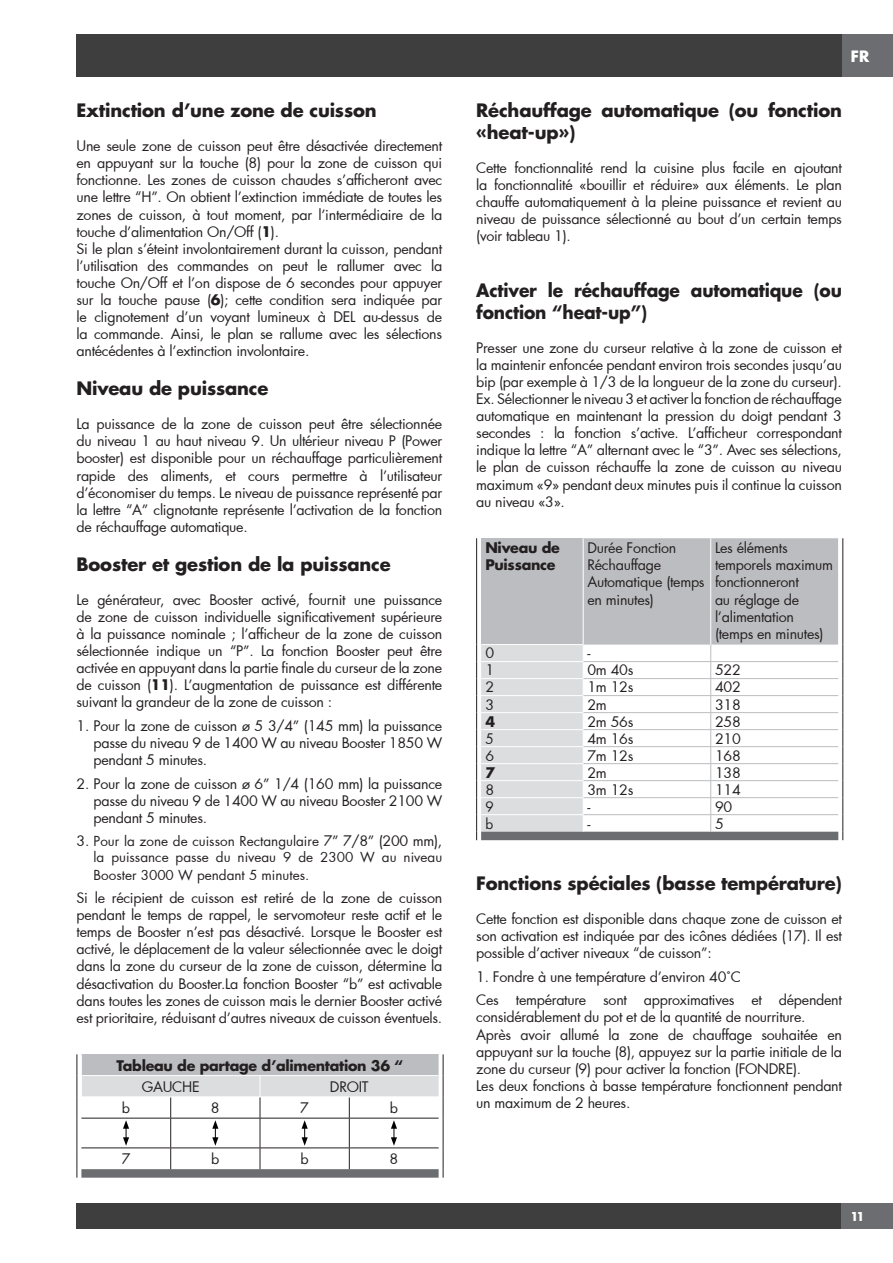
<style>
.page{position:relative;width:893px;height:1263px;background:#fff}
.page>*{position:absolute;margin:0;border:0;box-sizing:border-box;transform-origin:0 0}
.t1{font:700 18px/21.6px "Futura Std";letter-spacing:-.01em;color:#231f20}
.t2{font:700 18px/21.6px "Futura Std";letter-spacing:-.01em;color:#231f20;scale:.95 1}
.t3{font:700 17.25px "Futura PT";color:#fff}
.t4{font:14.25px/17.1px "Futura";letter-spacing:-.02em;color:#231f20;text-align:justify}
.t5{font:700 14.25px/17.1px "Futura Std";letter-spacing:-.02em;color:#231f20}
.t6{font:14.25px "Futura";letter-spacing:-.02em;color:#231f20;scale:.95 1}
.t7{font:13.5px/16.6px "Futura";color:#231f20;text-align:justify}
.t8{font:700 13.5px "Futura PT";color:#fff}
.s1{font-family:"Futura Std";font-weight:700}
.s2{font-size:14.25px}
</style>
<div class="page">
<div style="left:77px;top:34px;width:765px;height:43px;background:#3e3e3f"></div>
<div style="left:842px;top:34px;width:51px;height:43px;background:#6c6d70"></div>
<div style="left:77px;top:1203px;width:765px;height:26px;background:#3e3e3f"></div>
<div style="left:842px;top:1203px;width:51px;height:26px;background:#6c6d70"></div>
<svg style="left:77px;top:1054px;width:367px;height:124px"></svg>
<svg style="left:476px;top:538px;width:367px;height:302px"></svg>
<hr style="left:481px;top:644px;width:102px;height:1px;background:#fff">
<p class="t1" style="left:77px;top:99px;width:302px">Extinction d’une zone de cuisson</p>
<p class="t4" style="left:77px;top:137px;width:367px;text-align:left">Une seule zone de cuisson peut être désactivée directement en appuyant sur la touche (8) pour la zone de cuisson qui fonctionne. Les zones de cuisson chaudes s’afficheront avec une lettre “H”. On obtient l’extinction immédiate de toutes les zones de cuisson, à tout moment, par l’intermédiaire de la touche d’alimentation On/Off (<span class="s1">1</span>).<br>Si le plan s’éteint involontairement durant la cuisson, pendant l’utilisation des commandes on peut le rallumer avec la touche On/Off et l’on dispose de 6 secondes pour appuyer sur la touche pause (<span class="s1">6</span>); cette condition sera indiquée par le clignotement d’un voyant lumineux à DEL au-dessus de la commande. Ainsi, le plan se rallume avec les sélections antécédentes à l’extinction involontaire.</p>
<p class="t1" style="left:77px;top:377px;width:193px">Niveau de puissance</p>
<p class="t4" style="left:77px;top:415px;width:367px">La puissance de la zone de cuisson peut être sélectionnée du niveau 1 au haut niveau 9. Un ultérieur niveau P (Power booster) est disponible pour un réchauffage particulièrement rapide des aliments, et cours permettre à l’utilisateur d’économiser du temps. Le niveau de puissance représenté par la lettre “A” clignotante représente l’activation de la fonction de réchauffage automatique.</p>
<p class="t1" style="left:77px;top:553px;width:316px">Booster et gestion de la puissance</p>
<p class="t4" style="left:77px;top:591px;width:367px">Le générateur, avec Booster activé, fournit une puissance de zone de cuisson individuelle significativement supérieure à la puissance nominale ; l’afficheur de la zone de cuisson sélectionnée indique un “P”. La fonction Booster peut être activée en appuyant dans la partie finale du curseur de la zone de cuisson (<span class="s1">11</span>). L’augmentation de puissance est différente suivant la grandeur de la zone de cuisson :</p>
<p class="t4" style="left:94px;top:717px;width:350px;text-indent:-17px">1. Pour la zone de cuisson ø 5 3/4” (145 mm) la puissance passe du niveau 9 de 1400 W au niveau Booster 1850 W pendant 5 minutes.</p>
<p class="t4" style="left:94px;top:774px;width:350px;text-indent:-17px">2. Pour la zone de cuisson ø 6” 1/4 (160 mm) la puissance passe du niveau 9 de 1400 W au niveau Booster 2100 W pendant 5 minutes.</p>
<p class="t7" style="left:94px;top:833px;width:350px;text-indent:-17px"><span class="s2">3.</span> Pour la zone de cuisson Rectangulaire <span class="s2">7” 7/8” (200 mm), </span>la puissance passe du niveau 9 de 2300 W au niveau Booster 3000 W pendant 5 minutes.</p>
<p class="t4" style="left:77px;top:889px;width:367px">Si le récipient de cuisson est retiré de la zone de cuisson pendant le temps de rappel, le servomoteur reste actif et le temps de Booster n’est pas désactivé. Lorsque le Booster est activé, le déplacement de la valeur sélectionnée avec le doigt dans la zone du curseur de la zone de cuisson, détermine la désactivation du Booster.La fonction Booster “b” est activable dans toutes les zones de cuisson mais le dernier Booster activé est prioritaire, réduisant d’autres niveaux de cuisson éventuels.</p>
<p class="t5" style="left:117px;top:1057px;width:288px">Tableau de partage d’alimentation 36 “</p>
<p class="t4" style="left:142px;top:1077px;width:59px">GAUCHE</p>
<p class="t4" style="left:330px;top:1077px;width:40px">DROIT</p>
<p class="t4" style="left:122px;top:1099px;width:10px">b</p>
<p class="t4" style="left:211px;top:1099px;width:10px">8</p>
<p class="t4" style="left:300px;top:1099px;width:10px">7</p>
<p class="t4" style="left:390px;top:1099px;width:10px">b</p>
<p class="t4" style="left:122px;top:1150px;width:10px">7</p>
<p class="t4" style="left:211px;top:1150px;width:10px">b</p>
<p class="t4" style="left:301px;top:1150px;width:10px">b</p>
<p class="t4" style="left:390px;top:1150px;width:10px">8</p>
<p class="t3" style="left:850px;top:45px;width:21px">FR</p>
<p class="t1" style="left:476px;top:99px;width:367px">Réchauffage automatique (ou fonction «heat-up»)</p>
<p class="t4" style="left:476px;top:159px;width:367px">Cette fonctionnalité rend la cuisine plus facile en ajoutant la fonctionnalité «bouillir et réduire» aux éléments. Le plan chauffe automatiquement à la pleine puissance et revient au niveau de puissance sélectionné au bout d’un certain temps (voir tableau 1).</p>
<p class="t2" style="left:476px;top:279px;width:386px">Activer le réchauffage automatique (ou fonction “heat-up”)</p>
<p class="t4" style="left:476px;top:339px;width:367px">Presser une zone du curseur relative à la zone de cuisson et la maintenir enfoncée pendant environ trois secondes jusqu’au bip (par exemple à 1/3 de la longueur de la zone du curseur).<br>Ex. Sélectionner le niveau 3 et activer la fonction de réchauffage automatique en maintenant la pression du doigt pendant 3 secondes : la fonction s’active. L’afficheur correspondant indique la lettre “A” alternant avec le “3”. Avec ses sélections, le plan de cuisson réchauffe la zone de cuisson au niveau maximum «9» pendant deux minutes puis il continue la cuisson au niveau «3».</p>
<p class="t5" style="left:485px;top:539px;width:76px">Niveau de<br>Puissance</p>
<p class="t4" style="left:587px;top:539px;width:119px;text-align:left">Durée Fonction<br>Réchauffage<br>Automatique (temps en minutes)</p>
<p class="t4" style="left:715px;top:539px;width:120px;text-align:left">Les éléments temporels maximum fonctionneront<br>au réglage de l’alimentation (temps en minutes)</p>
<p class="t4" style="left:485px;top:644px;width:10px">0</p>
<p class="t4" style="left:587px;top:644px;width:4px">-</p>
<p class="t4" style="left:485px;top:661px;width:10px">1</p>
<p class="t4" style="left:587px;top:661px;width:47px">0m 40s</p>
<p class="t4" style="left:715px;top:661px;width:27px">522</p>
<p class="t4" style="left:485px;top:678px;width:10px">2</p>
<p class="t4" style="left:587px;top:678px;width:47px">1m 12s</p>
<p class="t4" style="left:715px;top:678px;width:27px">402</p>
<p class="t4" style="left:485px;top:695px;width:10px">3</p>
<p class="t4" style="left:587px;top:695px;width:21px">2m</p>
<p class="t4" style="left:715px;top:695px;width:27px">318</p>
<p class="t5" style="left:485px;top:712px;width:11px">4</p>
<p class="t4" style="left:587px;top:712px;width:47px">2m 56s</p>
<p class="t4" style="left:715px;top:712px;width:27px">258</p>
<p class="t6" style="left:485px;top:728px;width:10px">5</p>
<p class="t4" style="left:587px;top:729px;width:47px">4m 16s</p>
<p class="t4" style="left:715px;top:729px;width:27px">210</p>
<p class="t4" style="left:485px;top:746px;width:10px">6</p>
<p class="t4" style="left:587px;top:746px;width:47px">7m 12s</p>
<p class="t4" style="left:715px;top:746px;width:27px">168</p>
<p class="t5" style="left:485px;top:763px;width:11px">7</p>
<p class="t4" style="left:587px;top:763px;width:21px">2m</p>
<p class="t4" style="left:715px;top:763px;width:27px">138</p>
<p class="t4" style="left:485px;top:780px;width:10px">8</p>
<p class="t4" style="left:587px;top:780px;width:47px">3m 12s</p>
<p class="t4" style="left:715px;top:780px;width:27px">114</p>
<p class="t6" style="left:485px;top:796px;width:10px">9</p>
<p class="t4" style="left:587px;top:797px;width:4px">-</p>
<p class="t4" style="left:715px;top:797px;width:19px">90</p>
<p class="t6" style="left:485px;top:813px;width:10px">b</p>
<p class="t4" style="left:587px;top:814px;width:4px">-</p>
<p class="t4" style="left:715px;top:814px;width:10px">5</p>
<p class="t1" style="left:476px;top:872px;width:367px">Fonctions spéciales (basse température)</p>
<p class="t4" style="left:476px;top:910px;width:367px">Cette fonction est disponible dans chaque zone de cuisson et son activation est indiquée par des icônes dédiées (17). Il est possible d’activer niveaux “de cuisson”:</p>
<p class="t4" style="left:476px;top:965px;width:367px;line-height:23.5px">1. Fondre à une température d’environ 40˚C<br>Ces température sont approximatives et dépendent</p>
<p class="t4" style="left:476px;top:1008px;width:367px;text-align:left">considérablement du pot et de la quantité de nourriture.<br>Après avoir allumé la zone de chauffage souhaitée en appuyant sur la touche (8), appuyez sur la partie initiale de la zone du curseur (9) pour activer la fonction (FONDRE).<br>Les deux fonctions à basse température fonctionnent pendant un maximum de 2 heures.</p>
<p class="t8" style="left:850px;top:1208px;width:16px">11</p>
</div>
